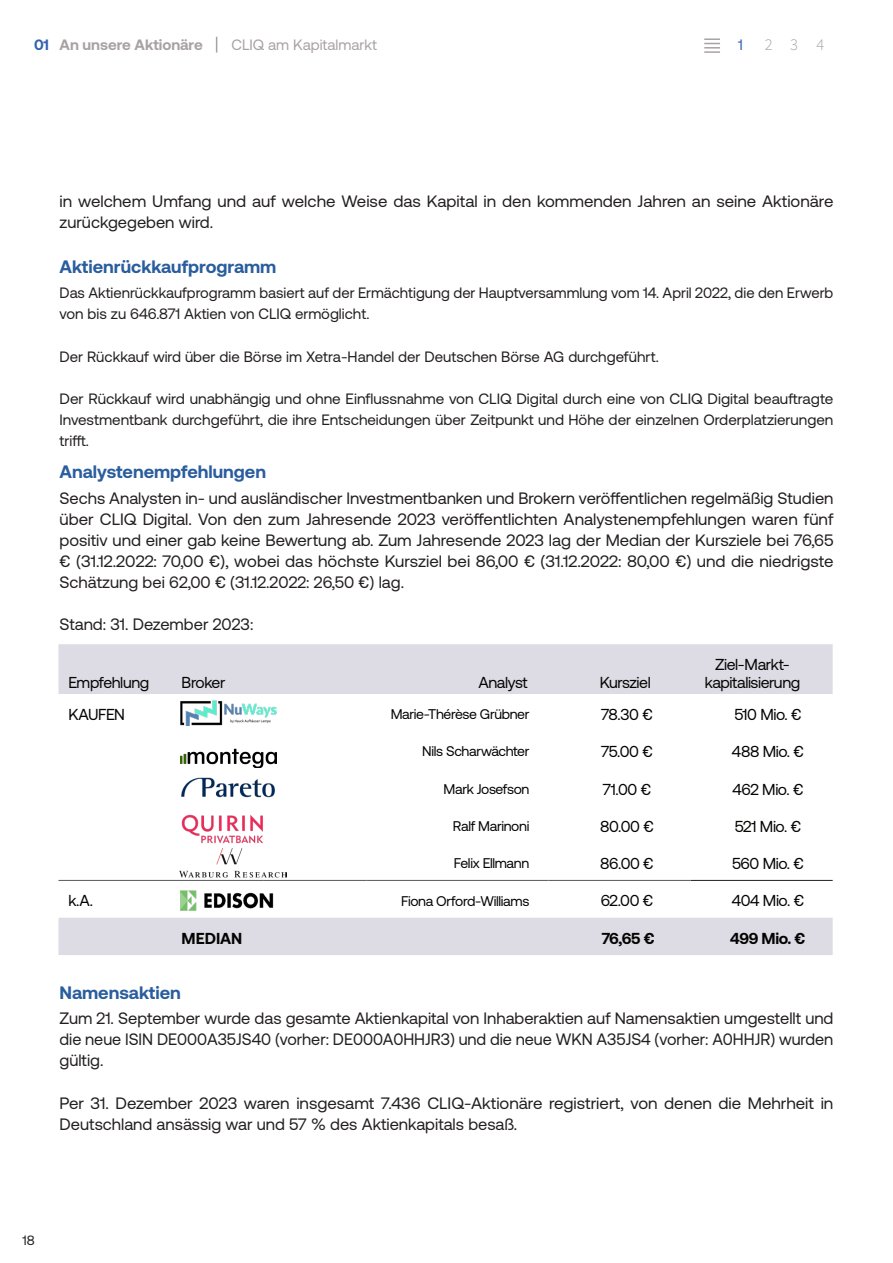
<style>
.page{position:relative;width:893px;height:1263px;background:#fff}
.page>*{position:absolute;margin:0;border:0;box-sizing:border-box;transform-origin:0 0}
.HL-Letter_shareholders{font:700 18px "Aeonik";color:#2a5d9d}
.Fließtext_neu{font:16.5px/21px "Aeonik";color:#231f20}
.t1{font:300 16.5px "Source Sans Pro";color:#a9a2a3}
.t2{font:15.9px/17.5px "Aeonik";letter-spacing:-.025em;color:#040503;text-align:center}
.t3{font:700 15.9px "Aeonik";letter-spacing:-.02em;color:#040503}
.t4{font:15.75px "Aeonik";letter-spacing:-.025em;color:#040503}
.Fließtext_neu-2{font:15px/21px "Aeonik";color:#231f20}
.t5{font:700 15px "Aeonik";color:#a9a2a3}
.t6{font:15px "Aeonik";color:#a9a2a3}
.t7{font:15px "Aeonik";color:#3463af}
.t8{font:14.1px "Aeonik";letter-spacing:-.025em;color:#040503}
.t9{font:13.5px "Aeonik";color:#231f20}
.s1{color:#3463af}
</style>
<div class="page">
<svg style="left:58px;top:644px;width:775px;height:311px"></svg>
<hr style="left:691px;top:880px;width:142px;height:1px;background:#231f20">
<hr style="left:58px;top:880px;width:103px;height:1px;background:#57585a">
<hr style="left:161px;top:880px;width:103px;height:1px;background:#57585a">
<hr style="left:264px;top:880px;width:103px;height:1px;background:#57585a">
<hr style="left:367px;top:880px;width:181px;height:1px;background:#57585a">
<hr style="left:548px;top:880px;width:143px;height:1px;background:#57585a">
<img style="left:180px;top:775px;width:96px;height:26px">
<img style="left:181px;top:814px;width:83px;height:29px">
<img style="left:180px;top:848px;width:106px;height:30px">
<img style="left:181px;top:889px;width:93px;height:22px">
<img style="left:181px;top:701px;width:96px;height:24px">
<img style="left:181px;top:740px;width:96px;height:28px">
<svg style="left:216px;top:37px;width:1px;height:16px"></svg>
<svg style="left:704px;top:38px;width:16px;height:15px"></svg>
<p class="t5" style="left:34px;top:36px;width:170px"><span class="s1">01</span> An unsere Aktionäre</p>
<p class="t7" style="left:738px;top:37px;width:6px">1</p>
<p class="t1" style="left:765px;top:35px;width:61px">234</p>
<p class="t6" style="left:232px;top:36px;width:147px">CLIQ am Kapitalmarkt</p>
<p class="Fließtext_neu" style="left:60px;top:190px;width:775px">in welchem Umfang und auf welche Weise das Kapital in den kommenden Jahren an seine Aktionäre zurückgegeben wird.</p>
<p class="HL-Letter_shareholders" style="left:60px;top:256px;width:218px">Aktienrückkaufprogramm</p>
<p class="Fließtext_neu-2" style="left:60px;top:283px;width:775px">Das Aktienrückkaufprogramm basiert auf der Ermächtigung der Hauptversammlung vom 14. April 2022, die den Erwerb von bis zu 646.871 Aktien von CLIQ ermöglicht.</p>
<p class="Fließtext_neu-2" style="left:60px;top:346px;width:601px">Der Rückkauf wird über die Börse im Xetra-Handel der Deutschen Börse AG durchgeführt.</p>
<p class="Fließtext_neu-2" style="left:60px;top:388px;width:775px;text-align:justify">Der Rückkauf wird unabhängig und ohne Einflussnahme von CLIQ Digital durch eine von CLIQ Digital beauftragte Investmentbank durchgeführt, die ihre Entscheidungen über Zeitpunkt und Höhe der einzelnen Orderplatzierungen trifft.</p>
<p class="HL-Letter_shareholders" style="left:60px;top:462px;width:208px">Analystenempfehlungen</p>
<p class="Fließtext_neu" style="left:60px;top:487px;width:775px;text-align:justify">Sechs Analysten in- und ausländischer Investmentbanken und Brokern veröffentlichen regelmäßig Studien über CLIQ Digital. Von den zum Jahresende 2023 veröffentlichten Analystenempfehlungen waren fünf positiv und einer gab keine Bewertung ab. Zum Jahresende 2023 lag der Median der Kursziele bei 76,65 € (31.12.2022: 70,00 €), wobei das höchste Kursziel bei 86,00 € (31.12.2022: 80,00 €) und die niedrigste Schätzung bei 62,00 € (31.12.2022: 26,50 €) lag.</p>
<p class="Fließtext_neu" style="left:60px;top:614px;width:195px">Stand: 31. Dezember 2023:</p>
<p class="t4" style="left:68px;top:674px;width:82px">Empfehlung</p>
<p class="t2" style="left:182px;top:673px;width:45px">Broker</p>
<p class="t2" style="left:478px;top:673px;width:51px">Analyst</p>
<p class="t2" style="left:600px;top:673px;width:52px">Kursziel</p>
<p class="t2" style="left:705px;top:656px;width:97px">Ziel-Markt&shy;kapitalisierung</p>
<p class="t2" style="left:68px;top:706px;width:58px">KAUFEN</p>
<p class="t8" style="left:391px;top:706px;width:140px">Marie-Thérèse Grübner</p>
<p class="t2" style="left:601px;top:706px;width:53px">78.30 €</p>
<p class="t2" style="left:734px;top:706px;width:69px">510 Mio. €</p>
<p class="t8" style="left:422px;top:744px;width:109px">Nils Scharwächter</p>
<p class="t2" style="left:601px;top:743px;width:53px">75.00 €</p>
<p class="t2" style="left:732px;top:743px;width:74px">488 Mio. €</p>
<p class="t8" style="left:444px;top:781px;width:87px">Mark Josefson</p>
<p class="t2" style="left:603px;top:780px;width:50px">71.00 €</p>
<p class="t2" style="left:732px;top:780px;width:72px">462 Mio. €</p>
<p class="t8" style="left:453px;top:818px;width:78px">Ralf Marinoni</p>
<p class="t2" style="left:600px;top:817px;width:55px">80.00 €</p>
<p class="t2" style="left:735px;top:817px;width:68px">521 Mio. €</p>
<p class="t8" style="left:454px;top:856px;width:77px">Felix Ellmann</p>
<p class="t2" style="left:600px;top:855px;width:55px">86.00 €</p>
<p class="t2" style="left:732px;top:855px;width:73px">560 Mio. €</p>
<p class="t2" style="left:68px;top:892px;width:26px">k.A.</p>
<p class="t8" style="left:401px;top:893px;width:130px">Fiona Orford‑Williams</p>
<p class="t2" style="left:601px;top:892px;width:54px">62.00 €</p>
<p class="t2" style="left:732px;top:892px;width:74px">404 Mio. €</p>
<p class="t3" style="left:182px;top:929px;width:62px">MEDIAN</p>
<p class="t3" style="left:602px;top:929px;width:54px">76,65 €</p>
<p class="t3" style="left:730px;top:929px;width:77px">499 Mio. €</p>
<p class="HL-Letter_shareholders" style="left:60px;top:983px;width:123px">Namensaktien</p>
<p class="Fließtext_neu" style="left:60px;top:1008px;width:775px;text-align:justify">Zum 21. September wurde das gesamte Aktienkapital von Inhaberaktien auf Namensaktien umgestellt und die neue ISIN DE000A35JS40 (vorher: DE000A0HHJR3) und die neue WKN A35JS4 (vorher: A0HHJR) wurden gültig.</p>
<p class="Fließtext_neu" style="left:60px;top:1092px;width:775px">Per 31. Dezember 2023 waren insgesamt 7.436 CLIQ-Aktionäre registriert, von denen die Mehrheit in<br>Deutschland ansässig war und 57 % des Aktienkapitals besaß.</p>
<p class="t9" style="left:22px;top:1232px;width:14px">18</p>
</div>
